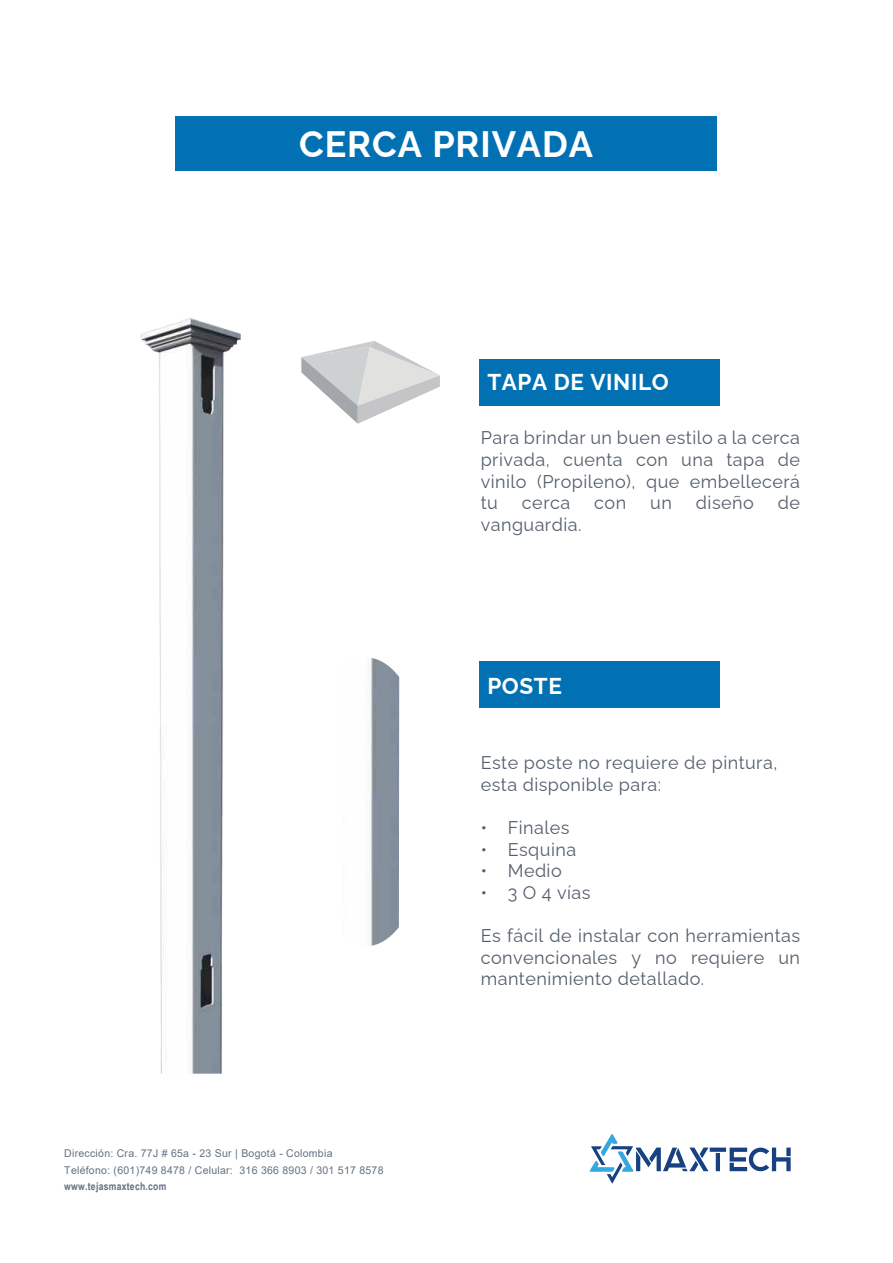
<style>
.page{position:relative;width:893px;height:1263px;background:#fff}
.page>*{position:absolute;margin:0;border:0;box-sizing:border-box;transform-origin:0 0}
.t1{font:700 36.75px "Raleway";letter-spacing:.025em;color:#fff}
.t2{font:700 22.95px "Raleway";letter-spacing:.025em;color:#fff}
.t3{font:18.3px/21.6px "Raleway";letter-spacing:.025em;color:#545e6b;text-align:justify}
.t4{font:10.65px/16.5px "Arial";letter-spacing:.025em;color:#637181}
.t5{font:700 10.65px "Arial Narrow";letter-spacing:.025em;color:#637181}
</style>
<div class="page">
<img style="left:140px;top:317px;width:101px;height:757px">
<div style="left:176px;top:116px;width:541px;height:55px;background:#0271b4"></div>
<svg style="left:301px;top:341px;width:139px;height:83px"></svg>
<img style="left:369px;top:658px;width:30px;height:288px">
<div style="left:479px;top:359px;width:241px;height:46px;background:#0271b4"></div>
<div style="left:479px;top:661px;width:241px;height:46px;background:#0271b4"></div>
<svg style="left:590px;top:1134px;width:118px;height:50px"></svg>
<hr style="left:716px;top:1153px;width:4px;height:18px;background:#174181">
<div style="left:710px;top:1147px;width:16px;height:5px;background:#174181"></div>
<svg style="left:730px;top:1147px;width:61px;height:24px"></svg>
<h1 class="t1" style="left:299px;top:116px;width:295px">CERCA PRIVADA</h1>
<p class="t2" style="left:487px;top:364px;width:183px">TAPA DE VINILO</p>
<p class="t3" style="left:481px;top:425px;width:321px">Para brindar un buen estilo a la cerca privada, cuenta con una tapa de vinilo (Propileno), que embellecerá tu</p>
<p class="t3" style="left:522px;top:490px;width:50px">cerca</p>
<p class="t3" style="left:594px;top:490px;width:33px">con</p>
<p class="t3" style="left:650px;top:490px;width:23px">un</p>
<p class="t3" style="left:696px;top:490px;width:59px">diseño</p>
<p class="t3" style="left:778px;top:490px;width:24px">de</p>
<p class="t3" style="left:481px;top:511px;width:102px">vanguardia.</p>
<p class="t2" style="left:487px;top:668px;width:76px">POSTE</p>
<p class="t4" style="left:64px;top:1145px;width:321px">Dirección: Cra. 77J # 65a - 23 Sur | Bogotá - Colombia<br>Teléfono: (601)749 8478 / Celular: 316 366 8903 / 301 517 8578</p>
<p class="t5" style="left:64px;top:1178px;width:104px">www.tejasmaxtech.com</p>
<p class="t3" style="left:481px;top:750px;width:298px">Este poste no requiere de pintura, esta disponible para:</p>
<p class="t3" style="left:481px;top:815px;width:90px">• Finales</p>
<p class="t3" style="left:481px;top:836px;width:97px">• Esquina</p>
<p class="t3" style="left:481px;top:858px;width:82px">• Medio</p>
<p class="t3" style="left:481px;top:880px;width:111px">• 3 O 4 vías</p>
<p class="t3" style="left:481px;top:923px;width:321px">Es fácil de instalar con herramientas convencionales y no requiere un mantenimiento detallado.</p>
</div>
